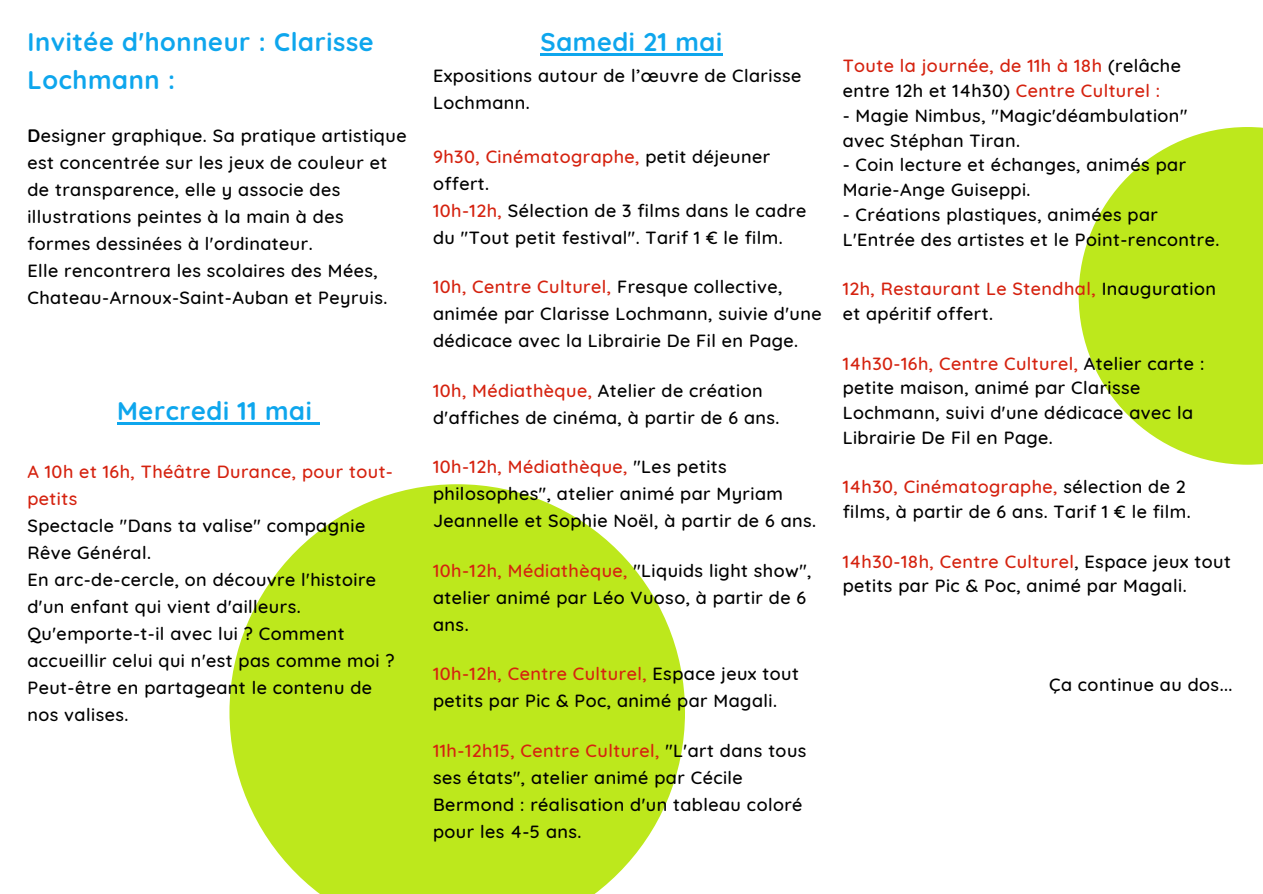
<style>
.page{position:relative;width:1263px;height:894px;background:#fff}
.page>*{position:absolute;margin:0;border:0;box-sizing:border-box;transform-origin:0 0}
.t1{font:700 25.5px/38.2px "Quicksand";letter-spacing:.025em;color:#0ea6ed}
.t2{font:500 18px/27px "Quicksand";letter-spacing:.025em;color:#000}
.t3{font:500 18px/27px "Quicksand";letter-spacing:.025em;color:#d5220f}
.s1{font-weight:700}
.s2{color:#000}
.s3{color:#d5220f}
</style>
<div class="page">
<svg style="left:229px;top:484px;width:456px;height:409px;fill:#bde81c"></svg>
<hr style="left:540px;top:53px;width:183px;height:3px;background:#0ea6ed">
<svg style="left:1079px;top:127px;width:184px;height:337px;fill:#bde81c"></svg>
<hr style="left:117px;top:422px;width:195px;height:2px;background:#0ea6ed">
<svg style="left:312px;top:422px;width:8px;height:2px"></svg>
<p class="t1" style="left:27px;top:22px;width:348px">Invitée d'honneur : Clarisse<br>Lochmann :</p>
<p class="t2" style="left:27px;top:122px;width:381px"><span class="s1">D</span>esigner graphique. Sa pratique artistique est concentrée sur les jeux de couleur et de transparence, elle y associe des illustrations peintes à la main à des formes dessinées à l'ordinateur.</p>
<p class="t2" style="left:27px;top:257px;width:361px">Elle rencontrera les scolaires des Mées,<br>Chateau-Arnoux-Saint-Auban et Peyruis.</p>
<p class="t1" style="left:117px;top:391px;width:196px">Mercredi 11 mai</p>
<p class="t3" style="left:27px;top:457px;width:367px">A 10h et 16h, Théâtre Durance, pour tout&shy;petits</p>
<p class="t2" style="left:27px;top:511px;width:339px">Spectacle "Dans ta valise" compagnie<br>Rêve Général.</p>
<p class="t2" style="left:27px;top:565px;width:369px">En arc-de-cercle, on découvre l'histoire d'un enfant qui vient d'ailleurs.<br>Qu'emporte-t-il avec lui ? Comment accueillir celui qui n'est pas comme moi ?<br>Peut-être en partageant le contenu de</p>
<p class="t2" style="left:27px;top:700px;width:102px">nos valises.</p>
<p class="t1" style="left:540px;top:22px;width:183px">Samedi 21 mai</p>
<p class="t2" style="left:433px;top:61px;width:370px">Expositions autour de l’œuvre de Clarisse<br>Lochmann.</p>
<p class="t3" style="left:433px;top:142px;width:339px">9h30, Cinématographe, <span class="s2">petit déjeuner offert.</span></p>
<p class="t2" style="left:433px;top:196px;width:375px"><span class="s3">10h-12h,</span> Sélection de 3 films dans le cadre du "Tout petit festival". Tarif 1 € le film.</p>
<p class="t2" style="left:433px;top:273px;width:390px"><span class="s3">10h, Centre Culturel,</span> Fresque collective, animée par Clarisse Lochmann, suivie d'une dédicace avec la Librairie De Fil en Page.</p>
<p class="t2" style="left:433px;top:376px;width:348px"><span class="s3">10h, Médiathèque,</span> Atelier de création d'affiches de cinéma, à partir de 6 ans.</p>
<p class="t2" style="left:433px;top:453px;width:385px"><span class="s3">10h-12h, Médiathèque,</span> "Les petits philosophes", atelier animé par Myriam<br>Jeannelle et Sophie Noël, à partir de 6 ans.</p>
<p class="t2" style="left:433px;top:556px;width:380px"><span class="s3">10h-12h, Médiathèque,</span> "Liquids light show", atelier animé par Léo Vuoso, à partir de 6 ans.</p>
<p class="t2" style="left:433px;top:660px;width:367px"><span class="s3">10h-12h, Centre Culturel,</span> Espace jeux tout petits par Pic &amp; Poc, animé par Magali.</p>
<p class="t2" style="left:433px;top:736px;width:375px"><span class="s3">11h-12h15, Centre Culturel,</span> "L'art dans tous ses états", atelier animé par Cécile Bermond : réalisation d'un tableau coloré pour les 4-5 ans.</p>
<p class="t3" style="left:843px;top:53px;width:340px;line-height:24.8px">Toute la journée, de 11h à 18h <span class="s2">(relâche entre 12h et 14h30)</span> Centre Culturel :</p>
<p class="t2" style="left:843px;top:103px;width:346px;line-height:24.8px">- Magie Nimbus, "Magic'déambulation" avec Stéphan Tiran.</p>
<p class="t2" style="left:843px;top:152px;width:345px;line-height:24.8px">- Coin lecture et échanges, animés par<br>Marie-Ange Guiseppi.</p>
<p class="t2" style="left:843px;top:202px;width:378px;line-height:24.8px">- Créations plastiques, animées par<br>L'Entrée des artistes et le Point-rencontre.</p>
<p class="t2" style="left:843px;top:276px;width:375px;line-height:24.8px"><span class="s3">12h, Restaurant Le Stendhal,</span> Inauguration et apéritif offert.</p>
<p class="t2" style="left:843px;top:350px;width:363px;line-height:24.8px"><span class="s3">14h30-16h, Centre Culturel,</span> Atelier carte : petite maison, animé par Clarisse Lochmann, suivi d'une dédicace avec la Librairie De Fil en Page.</p>
<p class="t2" style="left:843px;top:474px;width:350px;line-height:24.8px"><span class="s3">14h30, Cinématographe,</span> sélection de 2 films, à partir de 6 ans. Tarif 1 € le film.</p>
<p class="t2" style="left:843px;top:548px;width:390px;line-height:24.8px"><span class="s3">14h30-18h, Centre Culturel</span>, Espace jeux tout petits par Pic &amp; Poc, animé par Magali.</p>
<p class="t2" style="left:1049px;top:671px;width:185px">Ça continue au dos...</p>
</div>
